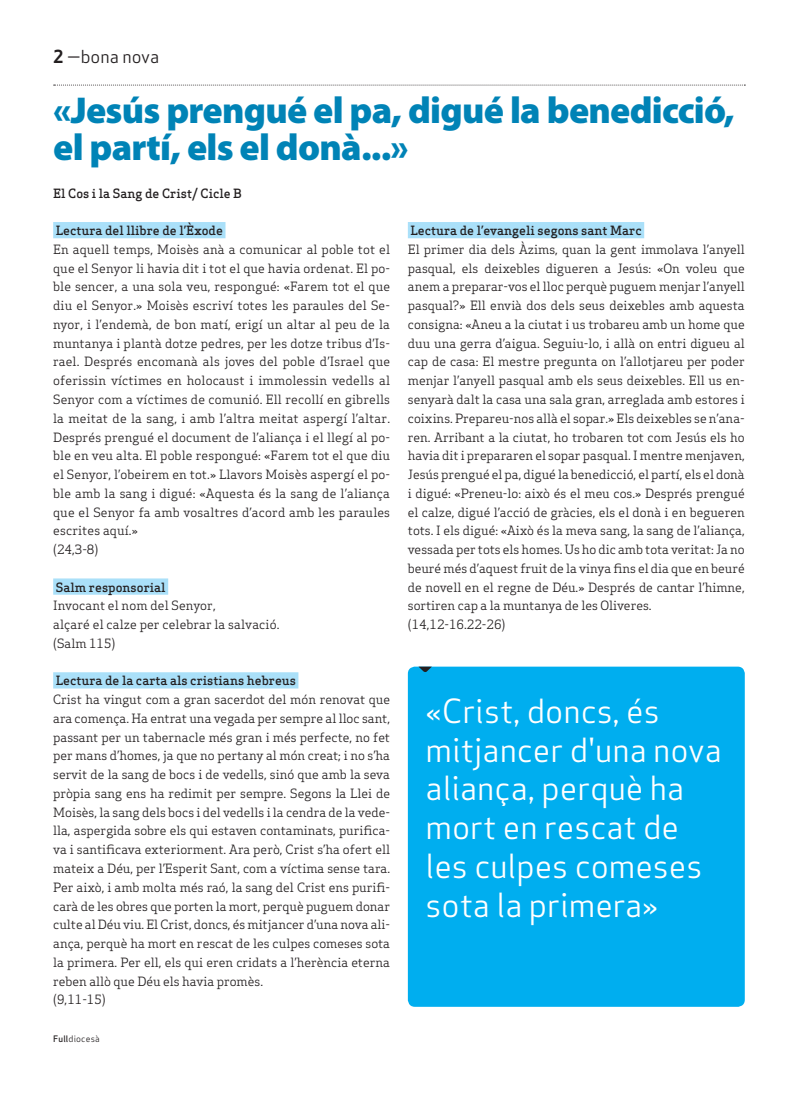
<style>
.page{position:relative;width:798px;height:1099px;background:#fff}
.page>*{position:absolute;margin:0;border:0;box-sizing:border-box;transform-origin:0 0}
.Titulars{font:900 37.5px/37.5px "Myriad Pro";letter-spacing:-.02em;color:#0083b6}
.Pastilla_Destacat{font:32.5px/38.8px "Apex Sans Book T";color:#fff}
.Capçalera{font:17.5px "Apex Sans Book T";color:#231f20}
.Text_General{font:12.5px/18.8px "Apex Serif";color:#231f20;text-align:justify}
.Text_General-2{font:500 12.5px "Apex Serif";color:#231f20}
.Autors{font:500 12.5px "Apex Serif";color:#231f20}
.Data_Peu{font:8.75px "Apex Sans Book T";letter-spacing:.02em;color:#231f20}
.s1{font-family:"Apex Sans Bold T"}
.s2{font-family:"Apex Sans Medium T"}
</style>
<div class="page">
<svg style="left:54px;top:85px;width:691px;height:1px"></svg>
<div style="left:53px;top:222px;width:172px;height:16px;background:#aae0f9"></div>
<div style="left:53px;top:578px;width:115px;height:16px;background:#aae0f9"></div>
<div style="left:53px;top:672px;width:245px;height:16px;background:#aae0f9"></div>
<div style="left:407px;top:222px;width:237px;height:16px;background:#aae0f9"></div>
<div style="left:407px;top:666px;width:337px;height:340px;background:#00aeef;border-radius:7px"></div>
<svg style="left:418px;top:666px;width:13px;height:6px"></svg>
<p class="Capçalera" style="left:53px;top:46px;width:107px"><span class="s1">2</span> —bona nova</p>
<p class="Titulars" style="left:53px;top:90px;width:682px">«Jesús prengué el pa, digué la benedicció, el partí, els el donà...»</p>
<p class="Autors" style="left:53px;top:185px;width:190px">El Cos i la Sang de Crist/ Cicle B</p>
<p class="Text_General-2" style="left:56px;top:223px;width:169px">Lectura del llibre de l’Èxode</p>
<p class="Text_General" style="left:53px;top:240px;width:338px">En aquell temps, Moisès anà a comunicar al poble tot el que el Senyor li havia dit i tot el que havia ordenat. El po&shy;ble sencer, a una sola veu, respongué: «Farem tot el que diu el Senyor.» Moisès escriví totes les paraules del Se&shy;nyor, i l’endemà, de bon matí, erigí un altar al peu de la muntanya i plantà dotze pedres, per les dotze tribus d’Is&shy;rael. Després encomanà als joves del poble d’Israel que oferissin víctimes en holocaust i immolessin vedells al Senyor com a víctimes de comunió. Ell recollí en gibrells la meitat de la sang, i amb l’altra meitat aspergí l’altar.<br>Després prengué el document de l’aliança i el llegí al po&shy;ble en veu alta. El poble respongué: «Farem tot el que diu el Senyor, l’obeirem en tot.» Llavors Moisès aspergí el po&shy;ble amb la sang i digué: «Aquesta és la sang de l’aliança que el Senyor fa amb vosaltres d’acord amb les paraules escrites aquí.»</p>
<p class="Text_General" style="left:53px;top:540px;width:47px">(24,3-8)</p>
<p class="Text_General-2" style="left:56px;top:579px;width:111px">Salm responsorial</p>
<p class="Text_General" style="left:53px;top:596px;width:164px">Invocant el nom del Senyor,</p>
<p class="Text_General" style="left:53px;top:615px;width:228px">alçaré el calze per celebrar la salvació.</p>
<p class="Text_General" style="left:53px;top:633px;width:64px">(Salm 115)</p>
<p class="Text_General-2" style="left:56px;top:673px;width:242px">Lectura de la carta als cristians hebreus</p>
<p class="Text_General" style="left:53px;top:690px;width:338px">Crist ha vingut com a gran sacerdot del món renovat que ara comença. Ha entrat una vegada per sempre al lloc sant, passant per un tabernacle més gran i més perfecte, no fet per mans d’homes, ja que no pertany al món creat; i no s’ha servit de la sang de bocs i de vedells, sinó que amb la seva pròpia sang ens ha redimit per sempre. Segons la Llei de Moisès, la sang dels bocs i del vedells i la cendra de la vede&shy;lla, aspergida sobre els qui estaven contaminats, purifica&shy;va i santificava exteriorment. Ara però, Crist s’ha ofert ell mateix a Déu, per l’Esperit Sant, com a víctima sense tara.<br>Per això, i amb molta més raó, la sang del Crist ens purifi&shy;carà de les obres que porten la mort, perquè puguem donar culte al Déu viu. El Crist, doncs, és mitjancer d’una nova ali&shy;ança, perquè ha mort en rescat de les culpes comeses sota la primera. Per ell, els qui eren cridats a l’herència eterna reben allò que Déu els havia promès.</p>
<p class="Text_General" style="left:53px;top:990px;width:54px">(9,11-15)</p>
<p class="Data_Peu" style="left:53px;top:1032px;width:48px"><span class="s2">Full</span>diocesà</p>
<p class="Text_General-2" style="left:410px;top:223px;width:233px">Lectura de l’evangeli segons sant Marc</p>
<p class="Text_General" style="left:407px;top:240px;width:338px">El primer dia dels Àzims, quan la gent immolava l’anyell pasqual, els deixebles digueren a Jesús: «On voleu que anem a preparar-vos el lloc perquè puguem menjar l’anyell pasqual?» Ell envià dos dels seus deixebles amb aquesta consigna: «Aneu a la ciutat i us trobareu amb un home que duu una gerra d’aigua. Seguiu-lo, i allà on entri digueu al cap de casa: El mestre pregunta on l’allotjareu per poder menjar l’anyell pasqual amb els seus deixebles. Ell us en&shy;senyarà dalt la casa una sala gran, arreglada amb estores i coixins. Prepareu-nos allà el sopar.» Els deixebles se n’ana&shy;ren. Arribant a la ciutat, ho trobaren tot com Jesús els ho havia dit i prepararen el sopar pasqual. I mentre menjaven, Jesús prengué el pa, digué la benedicció, el partí, els el donà i digué: «Preneu-lo: això és el meu cos.» Després prengué el calze, digué l’acció de gràcies, els el donà i en begueren tots. I els digué: «Això és la meva sang, la sang de l’aliança, vessada per tots els homes. Us ho dic amb tota veritat: Ja no beuré més d’aquest fruit de la vinya fins el dia que en beuré de novell en el regne de Déu.» Després de cantar l’himne, sortiren cap a la muntanya de les Oliveres.</p>
<p class="Text_General" style="left:407px;top:615px;width:99px">(14,12-16.22-26)</p>
<p class="Pastilla_Destacat" style="left:425px;top:691px;width:297px">«Crist, doncs, és mitjancer d'una nova aliança, perquè ha mort en rescat de les culpes comeses sota la primera»</p>
</div>
